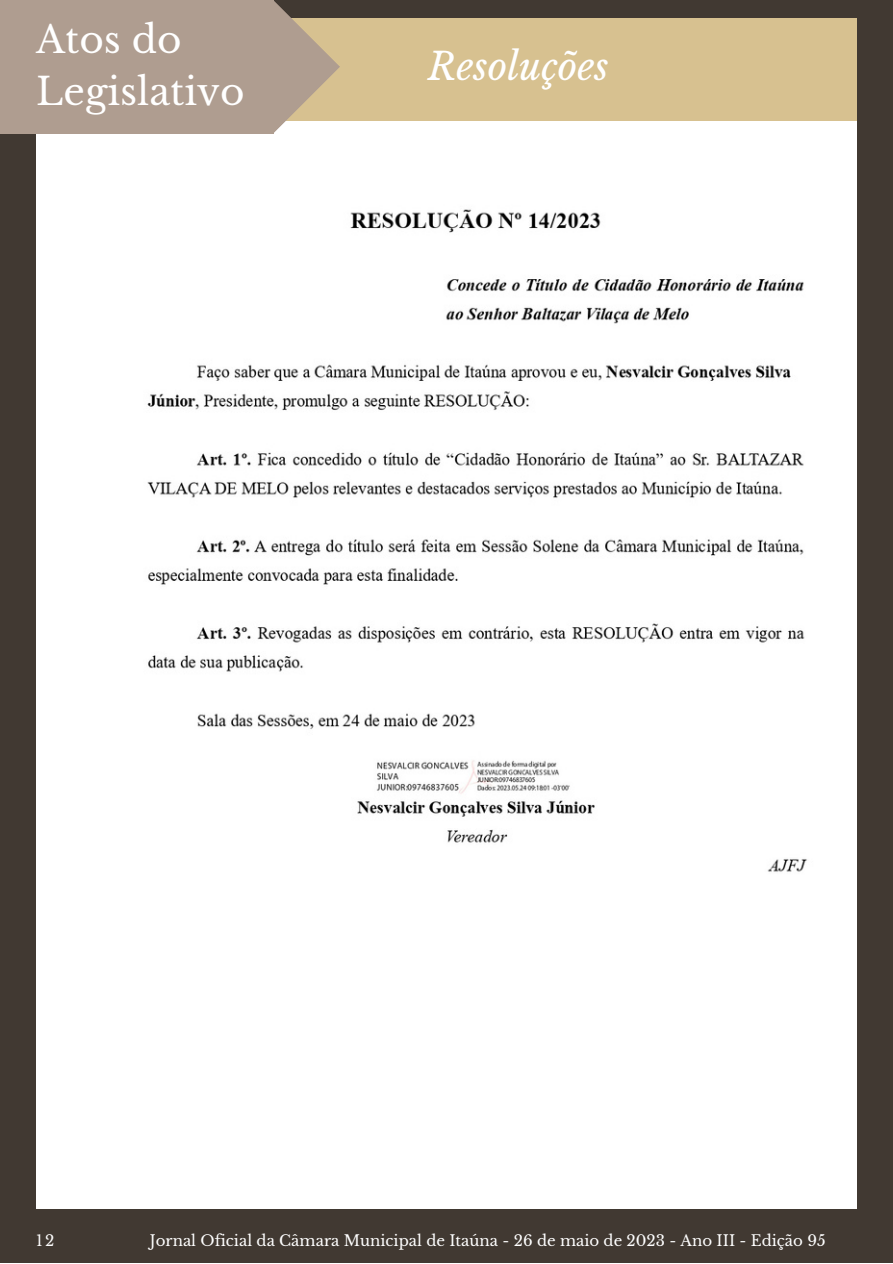
<style>
.page{position:relative;width:893px;height:1264px;background:#fff}
.page>*{position:absolute;margin:0;border:0;box-sizing:border-box;transform-origin:0 0}
.t1{font:37.5px/51.8px "Libre Baskerville";color:#fff}
.t2{font:italic 37.5px "Libre Baskerville";color:#fff}
.t3{font:15px "Libre Baskerville";color:#fff}
.t4{font:15px "Libre Baskerville";color:#fdfdfd}
</style>
<div class="page">
<div style="left:0;top:0;width:892px;height:1262px;background:#413932"></div>
<div style="left:36px;top:120px;width:820px;height:1088px;background:#fff"></div>
<div style="left:0;top:0;width:273px;height:133px;background:#af9d90"></div>
<div style="left:273px;top:18px;width:583px;height:102px;background:#d7c190"></div>
<svg style="left:273px;top:0;width:67px;height:133px"></svg>
<p class="t1" style="left:36px;top:14px;width:210px">Atos do<br>Legislativo</p>
<p class="t2" style="left:428px;top:43px;width:182px">Resoluções</p>
<p class="t4" style="left:36px;top:1231px;width:20px">12</p>
<p class="t3" style="left:150px;top:1230px;width:677px">Jornal Oficial da Câmara Municipal de Itaúna - 26 de maio de 2023 - Ano III - Edição 95</p>
</div>
